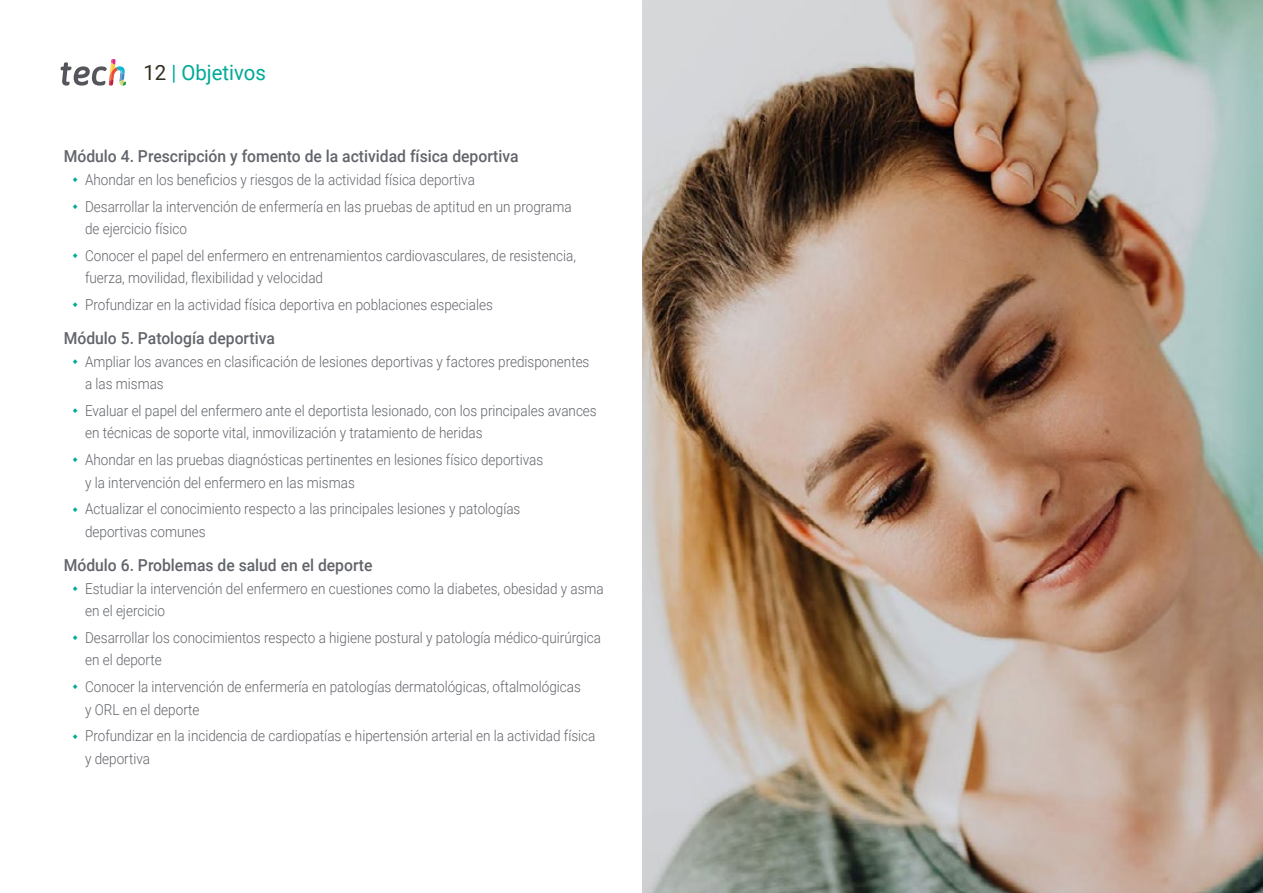
<style>
.page{position:relative;width:1263px;height:893px;background:#fff}
.page>*{position:absolute;margin:0;border:0;box-sizing:border-box;transform-origin:0 0}
.t1{font:21px "Roboto";color:#00a996}
.t2{font:500 16.5px "Roboto";color:#61646a;scale:.95 1}
.t3{font:300 15px/22.5px "Roboto";color:#61646a;scale:.9 1}
.s1{color:#312e20}
</style>
<div class="page">
<svg style="left:61px;top:59px;width:65px;height:27px"></svg>
<img style="left:642px;top:0;width:621px;height:893px">
<h1 class="t1" style="left:144px;top:57px;width:124px"><span class="s1">12</span> | Objetivos</h1>
<p class="t2" style="left:64px;top:145px;width:480px">Módulo 4. Prescripción y fomento de la actividad física deportiva</p>
<p class="t3" style="left:85px;top:166px;width:542px;line-height:26.7px">Ahondar en los beneficios y riesgos de la actividad física deportiva<br>Desarrollar la intervención de enfermería en las pruebas de aptitud en un programa</p>
<p class="t3" style="left:85px;top:215px;width:547px;line-height:26.7px">de ejercicio físico<br>Conocer el papel del enfermero en entrenamientos cardiovasculares, de resistencia,</p>
<p class="t3" style="left:85px;top:264px;width:455px;line-height:26.7px">fuerza, movilidad, flexibilidad y velocidad<br>Profundizar en la actividad física deportiva en poblaciones especiales</p>
<p class="t2" style="left:64px;top:327px;width:224px">Módulo 5. Patología deportiva</p>
<p class="t3" style="left:85px;top:350px;width:562px">Ampliar los avances en clasificación de lesiones deportivas y factores predisponentes a las mismas</p>
<p class="t3" style="left:85px;top:399px;width:570px">Evaluar el papel del enfermero ante el deportista lesionado, con los principales avances en técnicas de soporte vital, inmovilización y tratamiento de heridas</p>
<p class="t3" style="left:85px;top:448px;width:511px">Ahondar en las pruebas diagnósticas pertinentes en lesiones físico deportivas y la intervención del enfermero en las mismas</p>
<p class="t3" style="left:85px;top:497px;width:485px">Actualizar el conocimiento respecto a las principales lesiones y patologías deportivas comunes</p>
<p class="t2" style="left:64px;top:554px;width:327px">Módulo 6. Problemas de salud en el deporte</p>
<p class="t3" style="left:85px;top:576px;width:578px">Estudiar la intervención del enfermero en cuestiones como la diabetes, obesidad y asma en el ejercicio</p>
<p class="t3" style="left:85px;top:626px;width:575px">Desarrollar los conocimientos respecto a higiene postural y patología médico-quirúrgica en el deporte</p>
<p class="t3" style="left:85px;top:675px;width:552px">Conocer la intervención de enfermería en patologías dermatológicas, oftalmológicas y ORL en el deporte</p>
<p class="t3" style="left:85px;top:724px;width:569px">Profundizar en la incidencia de cardiopatías e hipertensión arterial en la actividad física y deportiva</p>
</div>
